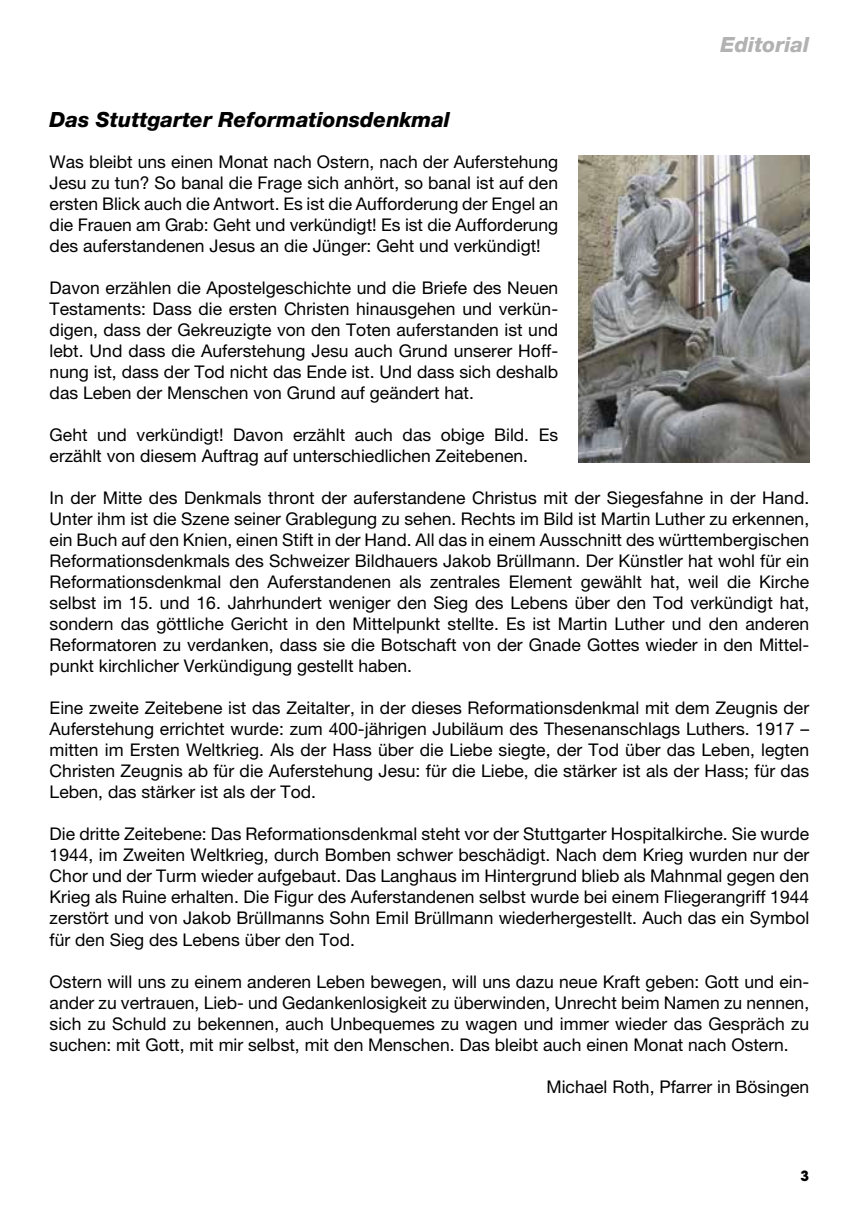
<style>
.page{position:relative;width:844px;height:1216px;background:#fff}
.page>*{position:absolute;margin:0;border:0;box-sizing:border-box;transform-origin:0 0}
.t1{font:italic 800 21px "Helvetica Neue LT Std";color:#000}
.t2{font:italic 800 21px "Helvetica Neue LT Std";color:#b3b2b2}
.t3{font:17.5px/21px "Helvetica Neue LT Std";color:#000;text-align:justify}
.t4{font:700 14px "Avant Garde";color:#000}
</style>
<div class="page">
<img style="left:578px;top:155px;width:231px;height:307px">
<p class="t2" style="left:720px;top:32px;width:90px">Editorial</p>
<p class="t1" style="left:50px;top:107px;width:402px">Das Stuttgarter Reformationsdenkmal</p>
<p class="t3" style="left:50px;top:151px;width:510px">Was bleibt uns einen Monat nach Ostern, nach der Auferstehung Jesu zu tun? So banal die Frage sich anhört, so banal ist auf den ersten Blick auch die Antwort. Es ist die Aufforderung der Engel an die Frauen am Grab: Geht und verkündigt! Es ist die Aufforderung des auferstandenen Jesus an die Jünger: Geht und verkündigt!</p>
<p class="t3" style="left:50px;top:277px;width:510px">Davon erzählen die Apostelgeschichte und die Briefe des Neuen Testaments: Dass die ersten Christen hinausgehen und verkün&shy;digen, dass der Gekreuzigte von den Toten auferstanden ist und lebt. Und dass die Auferstehung Jesu auch Grund unserer Hoff&shy;nung ist, dass der Tod nicht das Ende ist. Und dass sich deshalb das Leben der Menschen von Grund auf geändert hat.</p>
<p class="t3" style="left:50px;top:424px;width:510px">Geht und verkündigt! Davon erzählt auch das obige Bild. Es erzählt von diesem Auftrag auf unterschiedlichen Zeitebenen.</p>
<p class="t3" style="left:50px;top:487px;width:761px">In der Mitte des Denkmals thront der auferstandene Christus mit der Siegesfahne in der Hand.<br>Unter ihm ist die Szene seiner Grablegung zu sehen. Rechts im Bild ist Martin Luther zu erkennen, ein Buch auf den Knien, einen Stift in der Hand. All das in einem Ausschnitt des württembergischen Reformationsdenkmals des Schweizer Bildhauers Jakob Brüllmann. Der Künstler hat wohl für ein Reformationsdenkmal den Auferstandenen als zentrales Element gewählt hat, weil die Kirche selbst im 15. und 16. Jahrhundert weniger den Sieg des Lebens über den Tod verkündigt hat, sondern das göttliche Gericht in den Mittelpunkt stellte. Es ist Martin Luther und den anderen Reformatoren zu verdanken, dass sie die Botschaft von der Gnade Gottes wieder in den Mittel&shy;punkt kirchlicher Verkündigung gestellt haben.</p>
<p class="t3" style="left:50px;top:697px;width:761px">Eine zweite Zeitebene ist das Zeitalter, in der dieses Reformationsdenkmal mit dem Zeugnis der Auferstehung errichtet wurde: zum 400-jährigen Jubiläum des Thesenanschlags Luthers. 1917 – mitten im Ersten Weltkrieg. Als der Hass über die Liebe siegte, der Tod über das Leben, legten Christen Zeugnis ab für die Auferstehung Jesu: für die Liebe, die stärker ist als der Hass; für das Leben, das stärker ist als der Tod.</p>
<p class="t3" style="left:50px;top:823px;width:761px">Die dritte Zeitebene: Das Reformationsdenkmal steht vor der Stuttgarter Hospitalkirche. Sie wurde 1944, im Zweiten Weltkrieg, durch Bomben schwer beschädigt. Nach dem Krieg wurden nur der Chor und der Turm wieder aufgebaut. Das Langhaus im Hintergrund blieb als Mahnmal gegen den Krieg als Ruine erhalten. Die Figur des Auferstandenen selbst wurde bei einem Fliegerangriff 1944 zerstört und von Jakob Brüllmanns Sohn Emil Brüllmann wiederhergestellt. Auch das ein Symbol für den Sieg des Lebens über den Tod.</p>
<p class="t3" style="left:50px;top:970px;width:761px">Ostern will uns zu einem anderen Leben bewegen, will uns dazu neue Kraft geben: Gott und ein&shy;ander zu vertrauen, Lieb- und Gedankenlosigkeit zu überwinden, Unrecht beim Namen zu nennen, sich zu Schuld zu bekennen, auch Unbequemes zu wagen und immer wieder das Gespräch zu suchen: mit Gott, mit mir selbst, mit den Menschen. Das bleibt auch einen Monat nach Ostern.</p>
<p class="t3" style="left:546px;top:1075px;width:264px">Michael Roth, Pfarrer in Bösingen</p>
<p class="t4" style="left:800px;top:1166px;width:10px">3</p>
</div>
